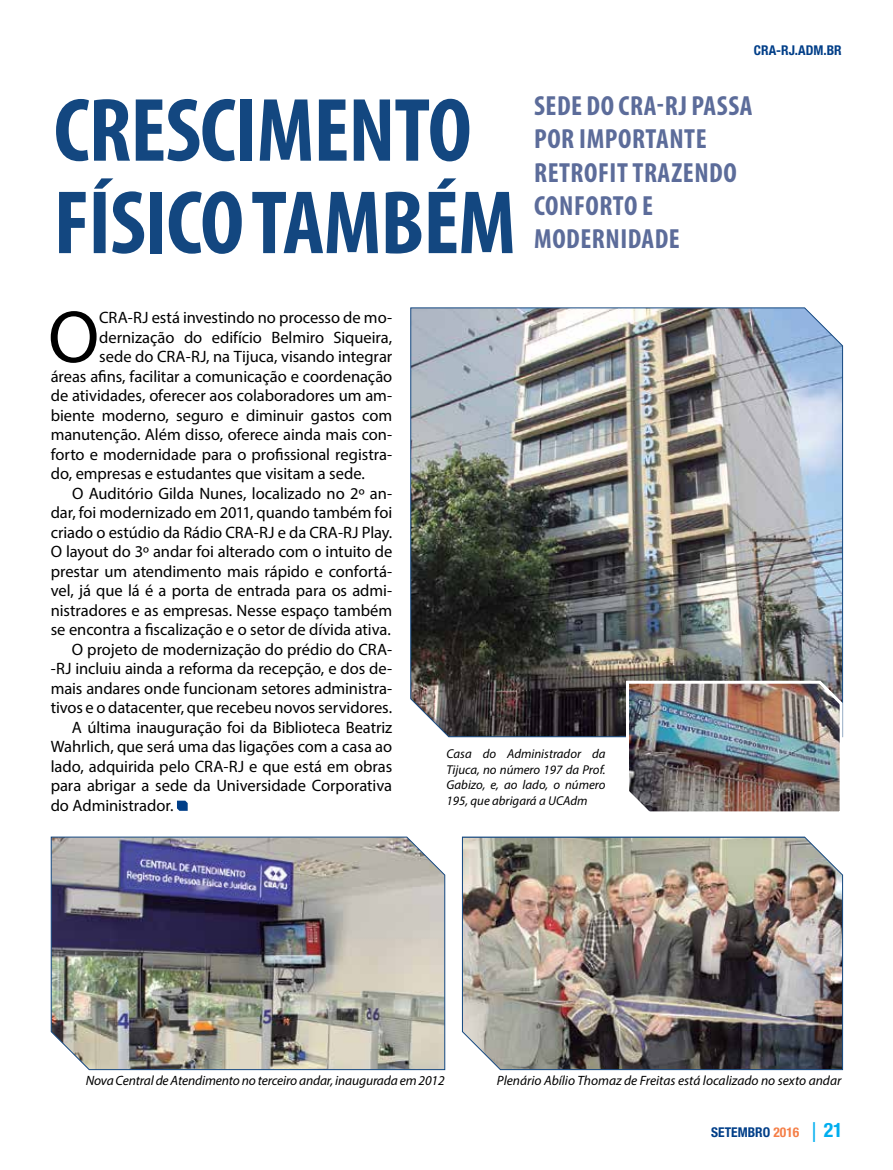
<style>
.page{position:relative;width:893px;height:1170px;background:#fff}
.page>*{position:absolute;margin:0;border:0;box-sizing:border-box;transform-origin:0 0}
.t1{font:700 condensed 90.75px/92.4px "Myriad Pro";letter-spacing:-.01em;color:#134780}
.t2{font:74.4px "Myriad Pro";color:#000}
.t3{font:700 condensed 27.75px/33.3px "Myriad Pro";letter-spacing:.02em;color:#5c6c9a}
.t4{font:16.5px "Myriad Pro";letter-spacing:-.005em;color:#000}
.t5{font:italic 13.5px "Myriad Pro";letter-spacing:-.005em;color:#000}
.t6{font:700 condensed 13.5px "Helvetica Neue LT Pro";color:#003e88}
.t7{font:italic 12.9px/15.5px "Myriad Pro";color:#000;text-align:justify}
.s1{color:#f57f48}
.s2{font-family:"Optima";font-stretch:normal;font-size:19.8px;color:#00aeef}
.s3{font-family:"Helvetica Neue LT Std";font-size:19.8px;color:#00aeef}
</style>
<div class="page">
<svg style="left:177px;top:800px;width:11px;height:10px"></svg>
<img style="left:51px;top:836px;width:394px;height:233px">
<img style="left:462px;top:836px;width:381px;height:233px">
<img style="left:410px;top:307px;width:433px;height:430px">
<img style="left:624px;top:679px;width:220px;height:133px">
<h1 class="t1" style="left:54px;top:82px;width:464px">CRESCIMENTO<br>FÍSICO TAMBÉM</h1>
<p class="t6" style="left:754px;top:42px;width:89px">CRA-RJ.ADM.BR</p>
<h3 class="t3" style="left:534px;top:89px;width:220px">SEDE DO CRA-RJ PASSA<br>POR IMPORTANTE<br>RETROFIT TRAZENDO<br>CONFORTO E<br>MODERNIDADE</h3>
<h2 class="t2" style="left:48px;top:291px;width:53px">O</h2>
<p class="t4" style="left:99px;top:307px;width:294px">CRA-RJ está investindo no processo de mo-</p>
<p class="t4" style="left:99px;top:327px;width:294px">dernização do edifício Belmiro Siqueira,</p>
<p class="t4" style="left:99px;top:346px;width:294px">sede do CRA-RJ, na Tijuca, visando integrar</p>
<p class="t4" style="left:51px;top:366px;width:343px">áreas afins, facilitar a comunicação e coordenação</p>
<p class="t4" style="left:51px;top:385px;width:343px">de atividades, oferecer aos colaboradores um am-</p>
<p class="t4" style="left:51px;top:405px;width:343px">biente moderno, seguro e diminuir gastos com</p>
<p class="t4" style="left:51px;top:424px;width:343px">manutenção. Além disso, oferece ainda mais con-</p>
<p class="t4" style="left:51px;top:444px;width:343px">forto e modernidade para o profissional registra-</p>
<p class="t4" style="left:51px;top:463px;width:316px">do, empresas e estudantes que visitam a sede.</p>
<p class="t4" style="left:72px;top:483px;width:322px">O Auditório Gilda Nunes, localizado no 2º an-</p>
<p class="t4" style="left:51px;top:502px;width:343px">dar, foi modernizado em 2011, quando também foi</p>
<p class="t4" style="left:51px;top:522px;width:343px">criado o estúdio da Rádio CRA-RJ e da CRA-RJ Play.</p>
<p class="t4" style="left:51px;top:541px;width:343px">O layout do 3º andar foi alterado com o intuito de</p>
<p class="t4" style="left:51px;top:561px;width:343px">prestar um atendimento mais rápido e confortá-</p>
<p class="t4" style="left:51px;top:580px;width:343px">vel, já que lá é a porta de entrada para os admi-</p>
<p class="t4" style="left:51px;top:600px;width:343px">nistradores e as empresas. Nesse espaço também</p>
<p class="t4" style="left:51px;top:619px;width:342px">se encontra a fiscalização e o setor de dívida ativa.</p>
<p class="t4" style="left:72px;top:639px;width:322px">O projeto de modernização do prédio do CRA-</p>
<p class="t4" style="left:51px;top:658px;width:343px">-RJ incluiu ainda a reforma da recepção, e dos de-</p>
<p class="t4" style="left:51px;top:678px;width:343px">mais andares onde funcionam setores administra-</p>
<p class="t4" style="left:51px;top:697px;width:343px">tivos e o datacenter, que recebeu novos servidores.</p>
<p class="t4" style="left:72px;top:717px;width:322px">A última inauguração foi da Biblioteca Beatriz</p>
<p class="t4" style="left:51px;top:736px;width:343px">Wahrlich, que será uma das ligações com a casa ao</p>
<p class="t4" style="left:51px;top:756px;width:343px">lado, adquirida pelo CRA-RJ e que está em obras</p>
<p class="t4" style="left:51px;top:775px;width:343px">para abrigar a sede da Universidade Corporativa</p>
<p class="t4" style="left:51px;top:795px;width:124px">do Administrador.</p>
<p class="t7" style="left:446px;top:746px;width:161px">Casa do Administrador da Tijuca, no número 197 da Prof.<br>Gabizo, e, ao lado, o número 195, que abrigará a UCAdm</p>
<p class="t5" style="left:86px;top:1071px;width:361px">Nova Central de Atendimento no terceiro andar, inaugurada em 2012</p>
<p class="t5" style="left:497px;top:1071px;width:346px">Plenário Abílio Thomaz de Freitas está localizado no sexto andar</p>
<p class="t6" style="left:711px;top:1124px;width:133px">SETEMBRO <span class="s1">2016</span> <span class="s2">|</span> <span class="s3">21</span></p>
</div>
